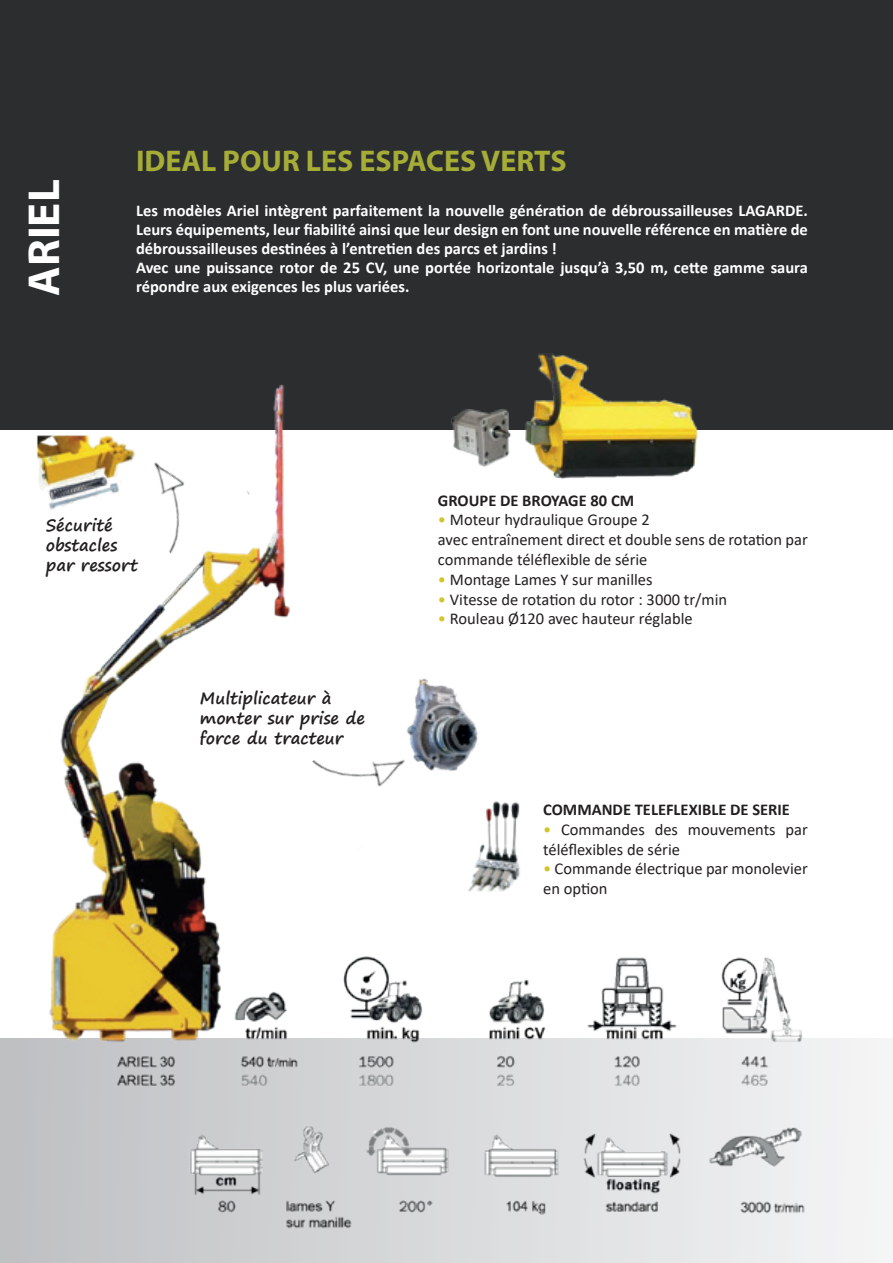
<style>
.page{position:relative;width:893px;height:1263px;background:#fff}
.page>*{position:absolute;margin:0;border:0;box-sizing:border-box;transform-origin:0 0}
.t1{font:700 45px "Myriad Pro";color:#fff}
.t2{font:700 30px "Myriad Pro";color:#a5ad37}
.t3{font:700 16.5px/18.9px "Calibri";color:#fff}
.t4{font:16.5px/19.8px "Calibri";color:#231f20}
.t5{font:700 16.5px/19.8px "Segoe Print";color:#231f20}
.t6{font:700 16.5px "Calibri";color:#231f20}
.s1{color:#d3c427}
</style>
<div class="page">
<div style="left:0;top:0;width:893px;height:429px;background:#2b2d2f"></div>
<div style="left:0;top:1038px;width:893px;height:225px;background:linear-gradient(to right,#bebfc2,#f4f5f5)"></div>
<img style="left:35px;top:384px;width:280px;height:666px">
<img style="left:109px;top:414px;width:142px;height:143px">
<img style="left:308px;top:713px;width:81px;height:137px">
<img style="left:446px;top:354px;width:301px;height:125px">
<img style="left:468px;top:801px;width:52px;height:91px">
<img style="left:389px;top:678px;width:89px;height:101px">
<img style="left:52px;top:934px;width:841px;height:171px">
<img style="left:177px;top:1119px;width:709px;height:121px">
<img style="left:35px;top:436px;width:124px;height:99px">
<h1 class="t1" style="left:15px;top:296px;width:118px;rotate:-90deg">ARIEL</h1>
<h2 class="t2" style="left:136px;top:142px;width:432px">IDEAL POUR LES ESPACES VERTS</h2>
<p class="t3" style="left:136px;top:201px;width:673px">Les modèles Ariel intègrent parfaitement la nouvelle génération de débroussailleuses LAGARDE.<br>Leurs équipements, leur fiabilité ainsi que leur design en font une nouvelle référence en matière de débroussailleuses destinées à l’entretien des parcs et jardins !<br>Avec une puissance rotor de 25 CV, une portée horizontale jusqu’à 3,50 m, cette gamme saura répondre aux exigences les plus variées.</p>
<p class="t5" style="left:46px;top:515px;width:94px">Sécurité obstacles par ressort</p>
<p class="t5" style="left:200px;top:688px;width:167px">Multiplicateur à monter sur prise de force du tracteur</p>
<p class="t6" style="left:438px;top:488px;width:198px">GROUPE DE BROYAGE 80 CM</p>
<p class="t4" style="left:438px;top:509px;width:371px"><span class="s1">•</span> Moteur hydraulique Groupe 2<br>avec entraînement direct et double sens de rotation par commande téléflexible de série</p>
<p class="t4" style="left:438px;top:569px;width:216px"><span class="s1">•</span> Montage Lames Y sur manilles</p>
<p class="t4" style="left:438px;top:589px;width:291px"><span class="s1">•</span> Vitesse de rotation du rotor : 3000 tr/min</p>
<p class="t4" style="left:438px;top:608px;width:256px"><span class="s1">•</span> Rouleau Ø120 avec hauteur réglable</p>
<p class="t6" style="left:543px;top:798px;width:248px">COMMANDE TELEFLEXIBLE DE SERIE</p>
<p class="t4" style="left:543px;top:819px;width:266px"><span class="s1">•</span> Commandes des mouvements par téléflexibles de série</p>
<p class="t4" style="left:543px;top:859px;width:266px"><span class="s1">•</span> Commande électrique par monolevier en option</p>
</div>
